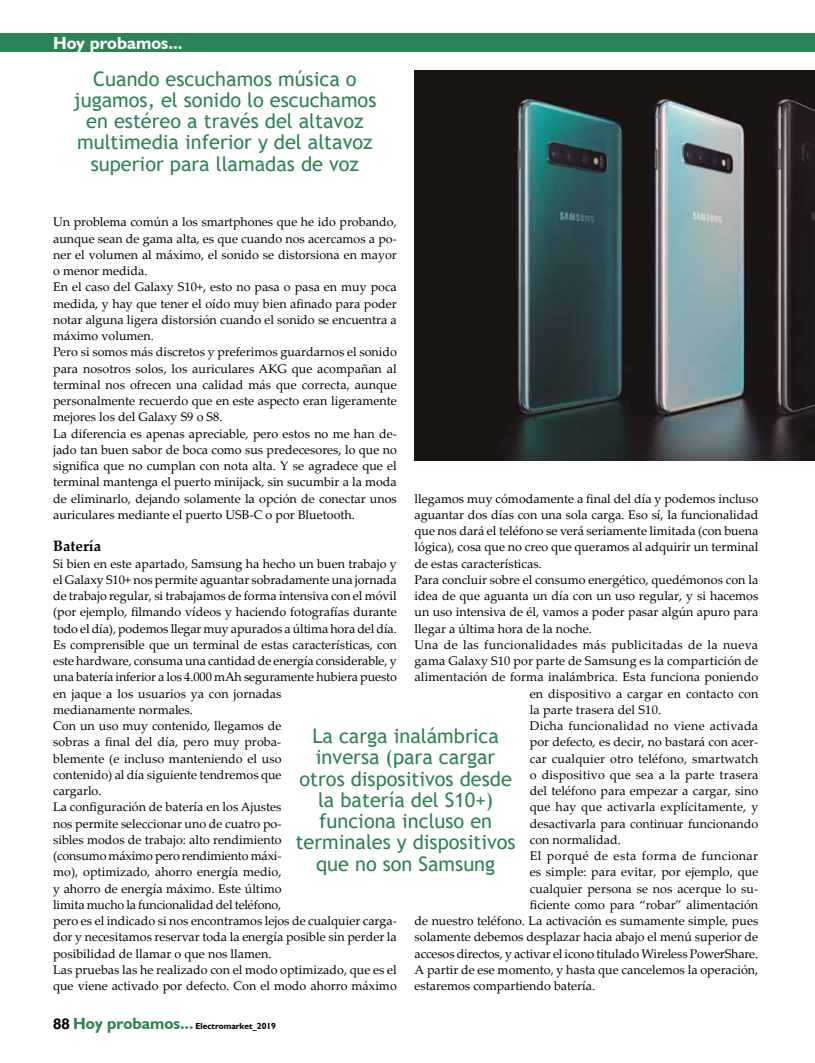
<style>
.page{position:relative;width:815px;height:1063px;background:#fff}
.page>*{position:absolute;margin:0;border:0;box-sizing:border-box;transform-origin:0 0}
.t1{font:20px/21.2px "Trebuchet MS";color:#2c8354;text-align:center}
.t2{font:700 17.5px "Humanist 521 BT";color:#fff}
.t3{font:700 15px "Palatino Linotype";color:#000}
.t4{font:12.5px/16.2px "Palatino Linotype";color:#000}
.t5{font:12.5px "Palatino Linotype";letter-spacing:.025em;color:#000}
.t6{font:12.5px "Palatino Linotype";letter-spacing:.02em;color:#000}
.t7{font:12.5px "Palatino Linotype";letter-spacing:.03em;color:#000}
.t8{font:700 8.75px "Humanist 521 BT";color:#000}
.s1{font-family:"Helvetica";font-size:15px}
.s2{font-size:16.25px;color:#2c8354}
</style>
<div class="page">
<div style="left:0;top:33px;width:815px;height:18px;background:#2c8354"></div>
<img style="left:415px;top:71px;width:400px;height:389px">
<h2 class="t2" style="left:53px;top:32px;width:131px">Hoy probamos...</h2>
<h1 class="t1" style="left:73px;top:68px;width:305px">Cuando escuchamos música o jugamos, el sonido lo escuchamos en estéreo a través del altavoz multimedia inferior y del altavoz superior para llamadas de voz</h1>
<p class="t4" style="left:53px;top:214px;width:345px">Un problema común a los smartphones que he ido probando, aunque sean de gama alta, es que cuando nos acercamos a po&shy;ner el volumen al máximo, el sonido se distorsiona en mayor o menor medida.<br>En el caso del Galaxy S10+, esto no pasa o pasa en muy poca medida, y hay que tener el oído muy bien afinado para poder notar alguna ligera distorsión cuando el sonido se encuentra a máximo volumen.<br>Pero si somos más discretos y preferimos guardarnos el sonido para nosotros solos, los auriculares AKG que acompañan al terminal nos ofrecen una calidad más que correcta, aunque personalmente recuerdo que en este aspecto eran ligeramente mejores los del Galaxy S9 o S8.<br>La diferencia es apenas apreciable, pero estos no me han de&shy;jado tan buen sabor de boca como sus predecesores, lo que no significa que no cumplan con nota alta. Y se agradece que el terminal mantenga el puerto minijack, sin sucumbir a la moda de eliminarlo, dejando solamente la opción de conectar unos auriculares mediante el puerto USB-C o por Bluetooth.</p>
<p class="t3" style="left:53px;top:536px;width:50px">Batería</p>
<p class="t4" style="left:53px;top:555px;width:345px">Si bien en este apartado, Samsung ha hecho un buen trabajo y el Galaxy S10+ nos permite aguantar sobradamente una jornada de trabajo regular, si trabajamos de forma intensiva con el móvil (por ejemplo, filmando vídeos y haciendo fotografías durante todo el día), podemos llegar muy apurados a última hora del día.<br>Es comprensible que un terminal de estas características, con este hardware, consuma una cantidad de energía considerable, y una batería inferior a los 4.000 mAh seguramente hubiera puesto en jaque a los usuarios ya con jornadas<br>medianamente normales.<br>Con un uso muy contenido, llegamos de<br>sobras a final del día, pero muy proba-<br>blemente (e incluso manteniendo el uso<br>contenido) al día siguiente tendremos que<br>cargarlo.<br>La configuración de batería en los Ajustes<br>nos permite seleccionar uno de cuatro po-<br>sibles modos de trabajo: alto rendimiento<br>(consumo máximo pero rendimiento máxi-<br>mo), optimizado, ahorro energía medio,<br>y ahorro de energía máximo. Este último<br>limita mucho la funcionalidad del teléfono,<br>pero es el indicado si nos encontramos lejos de cualquier carga&shy;dor y necesitamos reservar toda la energía posible sin perder la posibilidad de llamar o que nos llamen.<br>Las pruebas las he realizado con el modo optimizado, que es el que viene activado por defecto. Con el modo ahorro máximo</p>
<p class="t4" style="left:415px;top:490px;width:345px">llegamos muy cómodamente a final del día y podemos incluso</p>
<p class="t4" style="left:415px;top:506px;width:345px">aguantar dos días con una sola carga. Eso sí, la funcionalidad</p>
<p class="t4" style="left:415px;top:522px;width:345px">que nos dará el teléfono se verá seriamente limitada (con buena</p>
<p class="t4" style="left:415px;top:538px;width:345px">lógica), cosa que no creo que queramos al adquirir un terminal</p>
<p class="t4" style="left:415px;top:555px;width:129px">de estas características.</p>
<p class="t4" style="left:415px;top:571px;width:345px">Para concluir sobre el consumo energético, quedémonos con la</p>
<p class="t4" style="left:415px;top:587px;width:345px">idea de que aguanta un día con un uso regular, y si hacemos</p>
<p class="t4" style="left:415px;top:603px;width:345px">un uso intensiva de él, vamos a poder pasar algún apuro para</p>
<p class="t4" style="left:415px;top:620px;width:179px">llegar a última hora de la noche.</p>
<p class="t5" style="left:415px;top:636px;width:345px">Una de las funcionalidades más publicitadas de la nueva</p>
<p class="t4" style="left:415px;top:652px;width:345px">gama Galaxy S10 por parte de Samsung es la compartición de</p>
<p class="t4" style="left:415px;top:668px;width:345px">alimentación de forma inalámbrica. Esta funciona poniendo</p>
<p class="t4" style="left:530px;top:685px;width:230px">en dispositivo a cargar en contacto con</p>
<p class="t4" style="left:530px;top:701px;width:133px">la parte trasera del S10.</p>
<p class="t6" style="left:530px;top:717px;width:230px">Dicha funcionalidad no viene activada</p>
<p class="t4" style="left:530px;top:733px;width:230px">por defecto, es decir, no bastará con acer-</p>
<p class="t4" style="left:530px;top:750px;width:230px">car cualquier otro teléfono, smartwatch</p>
<p class="t4" style="left:530px;top:766px;width:230px">o dispositivo que sea a la parte trasera</p>
<p class="t4" style="left:530px;top:782px;width:230px">del teléfono para empezar a cargar, sino</p>
<p class="t4" style="left:530px;top:798px;width:230px">que hay que activarla explícitamente, y</p>
<p class="t4" style="left:530px;top:815px;width:230px">desactivarla para continuar funcionando</p>
<p class="t4" style="left:530px;top:831px;width:93px">con normalidad.</p>
<p class="t7" style="left:530px;top:847px;width:230px">El porqué de esta forma de funcionar</p>
<p class="t4" style="left:530px;top:863px;width:230px">es simple: para evitar, por ejemplo, que</p>
<p class="t4" style="left:530px;top:880px;width:230px">cualquier persona se nos acerque lo su-</p>
<p class="t4" style="left:530px;top:896px;width:230px">ficiente como para “robar” alimentación</p>
<p class="t4" style="left:415px;top:912px;width:345px">de nuestro teléfono. La activación es sumamente simple, pues</p>
<p class="t4" style="left:415px;top:928px;width:345px">solamente debemos desplazar hacia abajo el menú superior de</p>
<p class="t4" style="left:415px;top:945px;width:345px">accesos directos, y activar el icono titulado Wireless PowerShare.</p>
<p class="t4" style="left:415px;top:961px;width:345px">A partir de ese momento, y hasta que cancelemos la operación,</p>
<p class="t4" style="left:415px;top:977px;width:182px">estaremos compartiendo batería.</p>
<h1 class="t1" style="left:296px;top:725px;width:221px">La carga inalámbrica inversa (para cargar otros dispositivos desde la batería del S10+) funciona incluso en terminales y dispositivos que no son Samsung</h1>
<p class="t8" style="left:53px;top:1021px;width:224px"><span class="s1">88</span> <span class="s2">Hoy probamos...</span> Electromarket_2019</p>
</div>
